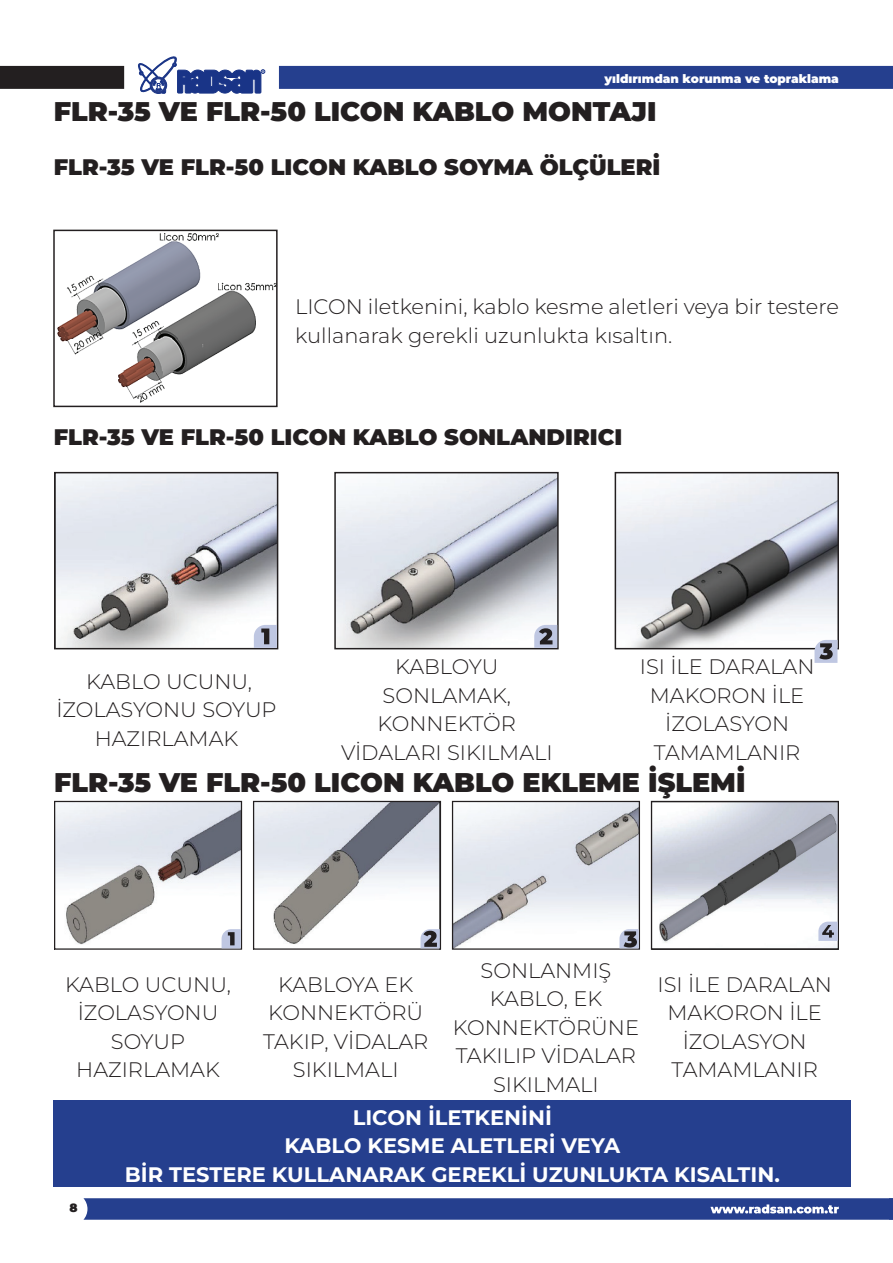
<style>
.page{position:relative;width:893px;height:1263px;background:#fff}
.page>*{position:absolute;margin:0;border:0;box-sizing:border-box;transform-origin:0 0}
.t1{font:900 27px "Montserrat";color:#231f20}
.t2{font:900 22.5px "Montserrat";color:#231f20}
.t3{font:300 21px/28.5px "Montserrat";color:#231f20;text-align:center}
.t4{font:700 21px/28.5px "Montserrat";color:#fff;text-align:center}
.t5{font:900 12px "Montserrat";color:#fff}
.t6{font:900 12px "Montserrat";color:#231f20}
</style>
<div class="page">
<svg style="left:138px;top:56px;width:127px;height:38px"></svg>
<div style="left:0;top:66px;width:124px;height:23px;background:#231f20"></div>
<div style="left:279px;top:66px;width:614px;height:23px;background:#253f8e;border:2px solid #253f8e"></div>
<svg style="left:83px;top:1198px;width:810px;height:22px"></svg>
<div style="left:54px;top:1100px;width:797px;height:86px;background:#253f8e"></div>
<svg style="left:57px;top:233px;width:218px;height:170px"></svg>
<div style="left:53px;top:230px;width:225px;height:177px;border:2px solid #231f20"></div>
<img style="left:653px;top:803px;width:183px;height:144px">
<div style="left:651px;top:801px;width:188px;height:149px;border:1px solid #231f20"></div>
<svg style="left:55px;top:473px;width:223px;height:176px"></svg>
<svg style="left:55px;top:801px;width:186px;height:148px"></svg>
<svg style="left:335px;top:473px;width:223px;height:176px"></svg>
<svg style="left:615px;top:473px;width:223px;height:190px"></svg>
<svg style="left:254px;top:801px;width:186px;height:148px"></svg>
<svg style="left:453px;top:801px;width:186px;height:148px"></svg>
<svg style="left:818px;top:922px;width:20px;height:19px"></svg>
<p class="t5" style="left:605px;top:70px;width:236px">yıldırımdan korunma ve topraklama</p>
<p class="t1" style="left:54px;top:91px;width:604px">FLR-35 VE FLR-50 LICON KABLO MONTAJI</p>
<p class="t2" style="left:54px;top:150px;width:608px">FLR-35 VE FLR-50 LICON KABLO SOYMA ÖLÇÜLERİ</p>
<p class="t3" style="left:295px;top:292px;width:545px;text-align:left">LICON iletkenini, kablo kesme aletleri veya bir testere kullanarak gerekli uzunlukta kısaltın.</p>
<p class="t2" style="left:54px;top:420px;width:570px">FLR-35 VE FLR-50 LICON KABLO SONLANDIRICI</p>
<p class="t3" style="left:56px;top:666px;width:222px">KABLO UCUNU,<br>İZOLASYONU SOYUP<br>HAZIRLAMAK</p>
<p class="t3" style="left:341px;top:652px;width:213px">KABLOYU<br>SONLAMAK,<br>KONNEKTÖR<br>VİDALARI SIKILMALI</p>
<p class="t3" style="left:640px;top:652px;width:176px">ISI İLE DARALAN<br>MAKORON İLE<br>İZOLASYON<br>TAMAMLANIR</p>
<p class="t1" style="left:54px;top:762px;width:693px">FLR-35 VE FLR-50 LICON KABLO EKLEME İŞLEMİ</p>
<p class="t3" style="left:65px;top:969px;width:167px">KABLO UCUNU,<br>İZOLASYONU<br>SOYUP<br>HAZIRLAMAK</p>
<p class="t3" style="left:263px;top:969px;width:167px">KABLOYA EK<br>KONNEKTÖRÜ<br>TAKIP, VİDALAR<br>SIKILMALI</p>
<p class="t3" style="left:453px;top:955px;width:188px">SONLANMIŞ<br>KABLO, EK<br>KONNEKTÖRÜNE<br>TAKILIP VİDALAR<br>SIKILMALI</p>
<p class="t3" style="left:657px;top:969px;width:176px">ISI İLE DARALAN<br>MAKORON İLE<br>İZOLASYON<br>TAMAMLANIR</p>
<p class="t6" style="left:70px;top:1199px;width:10px">8</p>
<p class="t4" style="left:125px;top:1102px;width:657px">LICON İLETKENİNİ<br>KABLO KESME ALETLERİ VEYA<br>BİR TESTERE KULLANARAK GEREKLİ UZUNLUKTA KISALTIN.</p>
</div>
